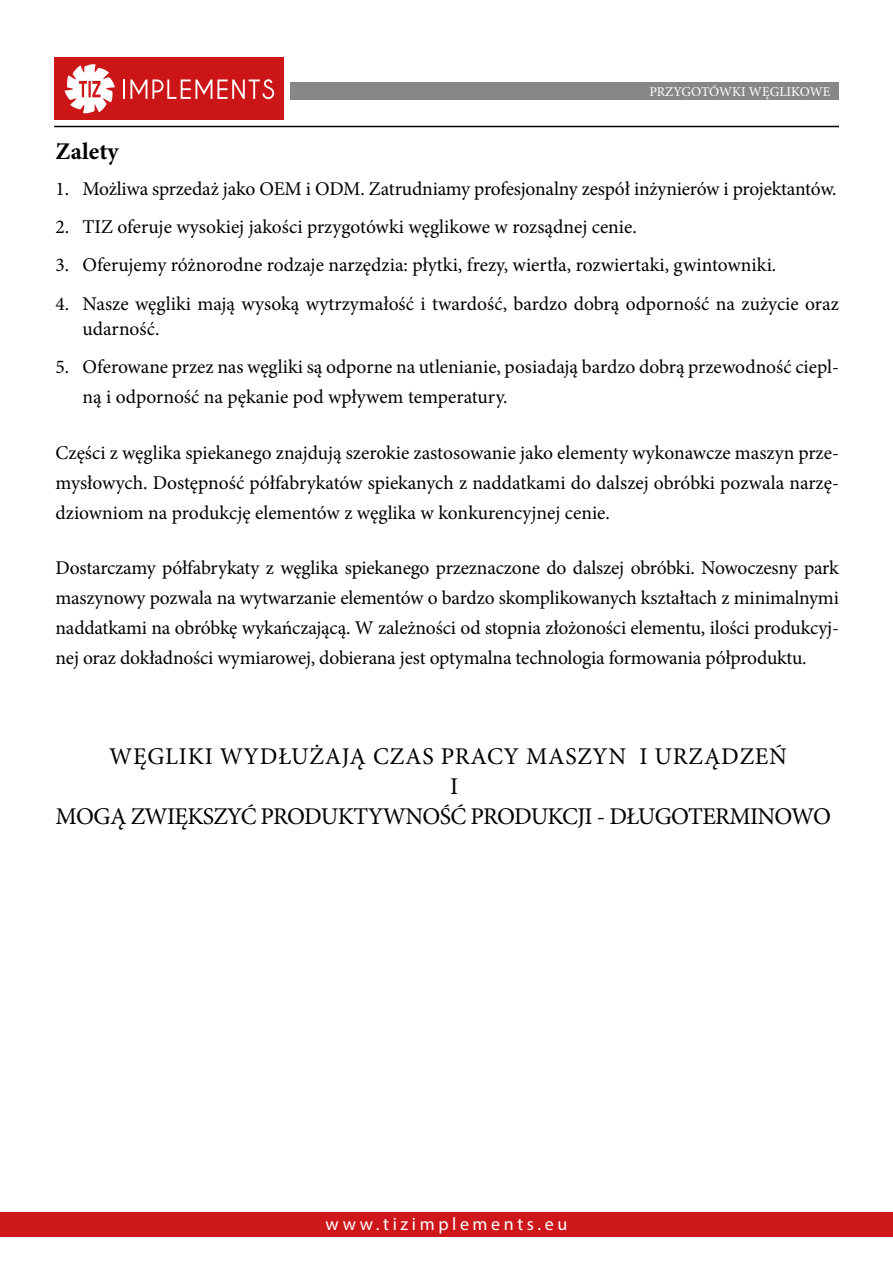
<style>
.page{position:relative;width:893px;height:1263px;background:#fff}
.page>*{position:absolute;margin:0;border:0;box-sizing:border-box;transform-origin:0 0}
.t1{font:24px "Minion Pro";letter-spacing:-.03em;color:#000}
.t2{font:24px "Minion Pro";letter-spacing:.03em;color:#000}
.t3{font:700 24px "Minion Pro";letter-spacing:.005em;color:#000}
.t4{font:19.5px/30px "Minion Pro";color:#000}
.t5{font:18px "Myriad Pro";letter-spacing:.2em;color:#fff}
.t6{font:13.5px "Minion Pro";color:#fff}
</style>
<div class="page">
<div style="left:0;top:1212px;width:893px;height:24px;background:#cd171a"></div>
<div style="left:290px;top:83px;width:548px;height:17px;background:#878787"></div>
<div style="left:54px;top:58px;width:230px;height:62px;background:#cb1517"></div>
<svg style="left:65px;top:64px;width:50px;height:49px"></svg>
<svg style="left:123px;top:79px;width:151px;height:20px"></svg>
<hr style="left:54px;top:126px;width:785px;height:1px;background:#000">
<p class="t3" style="left:56px;top:134px;width:65px">Zalety</p>
<p class="t6" style="left:649px;top:82px;width:183px">PRZYGOTÓWKI WĘGLIKOWE</p>
<p class="t4" style="left:56px;top:174px;width:782px">1. Możliwa sprzedaż jako OEM i ODM. Zatrudniamy profesjonalny zespół inżynierów i projektantów.</p>
<p class="t4" style="left:56px;top:212px;width:583px">2. TIZ oferuje wysokiej jakości przygotówki węglikowe w rozsądnej cenie.</p>
<p class="t4" style="left:56px;top:250px;width:722px">3. Oferujemy różnorodne rodzaje narzędzia: płytki, frezy, wiertła, rozwiertaki, gwintowniki.</p>
<p class="t4" style="left:83px;top:291px;width:758px;line-height:25.5px;text-indent:-27px">4. Nasze węgliki mają wysoką wytrzymałość i twardość, bardzo dobrą odporność na zużycie oraz udarność.</p>
<p class="t4" style="left:83px;top:352px;width:758px;text-indent:-27px">5. Oferowane przez nas węgliki są odporne na utlenianie, posiadają bardzo dobrą przewodność ciepl&shy;ną i odporność na pękanie pod wpływem temperatury.</p>
<p class="t4" style="left:56px;top:438px;width:785px;text-align:justify">Części z węglika spiekanego znajdują szerokie zastosowanie jako elementy wykonawcze maszyn prze&shy;mysłowych. Dostępność półfabrykatów spiekanych z naddatkami do dalszej obróbki pozwala narzę&shy;dziowniom na produkcję elementów z węglika w konkurencyjnej cenie.</p>
<p class="t4" style="left:56px;top:553px;width:785px;text-align:justify">Dostarczamy półfabrykaty z węglika spiekanego przeznaczone do dalszej obróbki. Nowoczesny park maszynowy pozwala na wytwarzanie elementów o bardzo skomplikowanych kształtach z minimalnymi naddatkami na obróbkę wykańczającą. W zależności od stopnia złożoności elementu, ilości produkcyj&shy;nej oraz dokładności wymiarowej, dobierana jest optymalna technologia formowania półproduktu.</p>
<p class="t2" style="left:109px;top:740px;width:679px">WĘGLIKI WYDŁUŻAJĄ CZAS PRACY MASZYN I URZĄDZEŃ</p>
<p class="t1" style="left:450px;top:770px;width:10px">I</p>
<p class="t1" style="left:56px;top:800px;width:777px">MOGĄ ZWIĘKSZYĆ PRODUKTYWNOŚĆ PRODUKCJI - DŁUGOTERMINOWO</p>
<p class="t5" style="left:326px;top:1213px;width:243px">www.tizimplements.eu</p>
</div>
